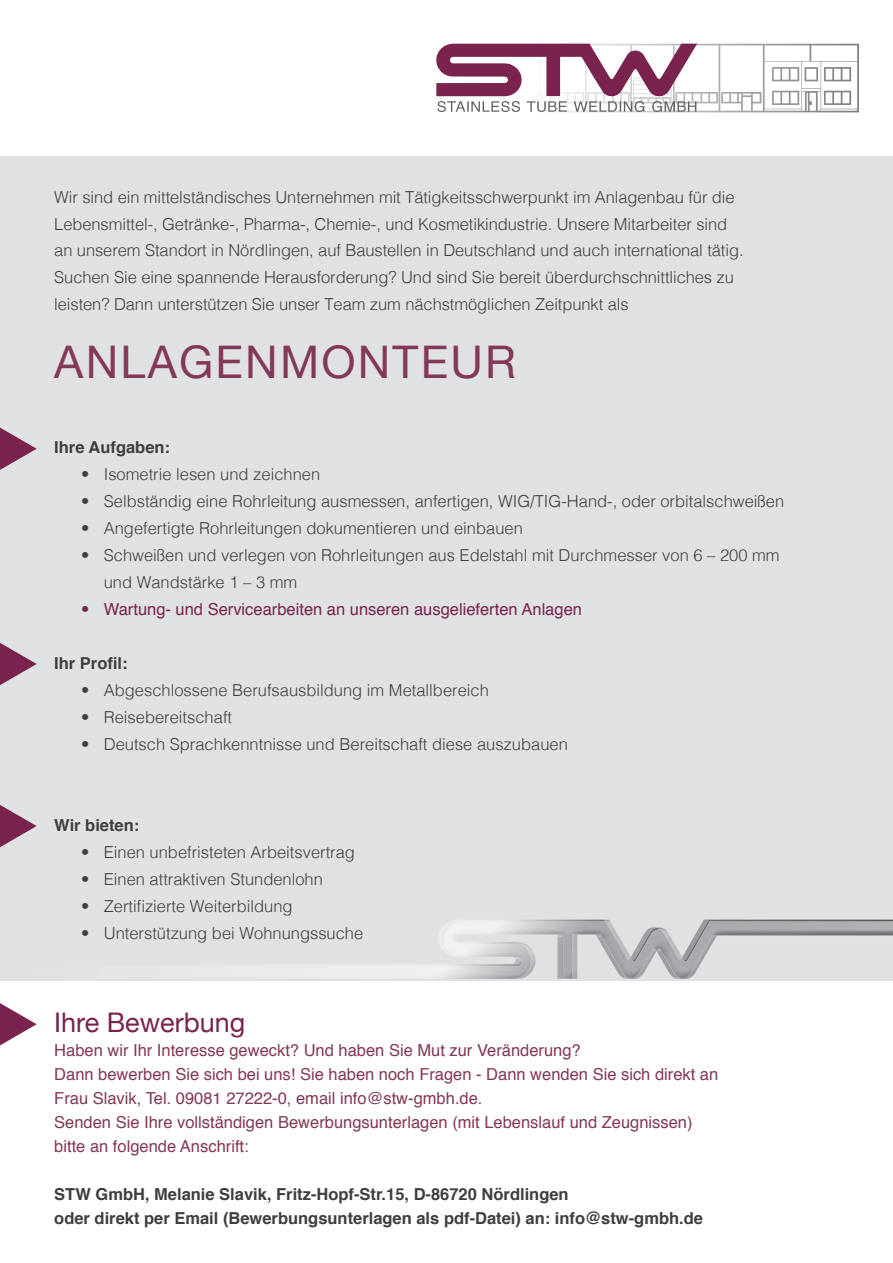
<style>
.page{position:relative;width:893px;height:1263px;background:#fff}
.page>*{position:absolute;margin:0;border:0;box-sizing:border-box;transform-origin:0 0}
.t1{font:45px "Helvetica Neue";letter-spacing:.05em;color:#833759}
.t2{font:27px "Helvetica Neue";color:#79234e}
.t3{font:300 16.5px/27px "Helvetica";color:#3e3e3f}
.t4{font:16.5px/24px "Helvetica";color:#833759}
.t5{font:700 16.5px/24px "Helvetica";color:#3e3e3f}
.t6{font:16.5px "Helvetica";color:#79234e}
.s1{font-weight:300}
</style>
<div class="page">
<div style="left:0;top:156px;width:893px;height:825px;background:#e0e1e3"></div>
<img style="left:709px;top:921px;width:184px;height:28px">
<img style="left:258px;top:921px;width:451px;height:58px">
<svg style="left:436px;top:43px;width:423px;height:69px"></svg>
<svg style="left:0;top:427px;width:37px;height:43px"></svg>
<svg style="left:0;top:643px;width:37px;height:42px"></svg>
<svg style="left:0;top:805px;width:37px;height:42px"></svg>
<svg style="left:0;top:1003px;width:37px;height:43px"></svg>
<p class="t3" style="left:54px;top:182px;width:691px">Wir sind ein mittelständisches Unternehmen mit Tätigkeitsschwerpunkt im Anlagenbau für die Lebensmittel-, Getränke-, Pharma-, Chemie-, und Kosmetikindustrie. Unsere Mitarbeiter sind an unserem Standort in Nördlingen, auf Baustellen in Deutschland und auch international tätig.<br>Suchen Sie eine spannende Herausforderung? Und sind Sie bereit überdurchschnittliches zu leisten? Dann unterstützen Sie unser Team zum nächstmöglichen Zeitpunkt als</p>
<h1 class="t1" style="left:54px;top:330px;width:463px">ANLAGENMONTEUR</h1>
<p class="t5" style="left:54px;top:435px;width:117px">Ihre Aufgaben:</p>
<p class="t3" style="left:81px;top:459px;width:240px">• Isometrie lesen und zeichnen</p>
<p class="t3" style="left:81px;top:486px;width:704px">• Selbständig eine Rohrleitung ausmessen, anfertigen, WIG/TIG-Hand-, oder orbitalschweißen</p>
<p class="t3" style="left:81px;top:513px;width:443px">• Angefertigte Rohrleitungen dokumentieren und einbauen</p>
<p class="t3" style="left:104px;top:540px;width:677px;text-indent:-23px">• Schweißen und verlegen von Rohrleitungen aus Edelstahl mit Durchmesser von 6 – 200 mm und Wandstärke 1 – 3 mm</p>
<p class="t6" style="left:81px;top:596px;width:502px"><span class="s1">•</span> Wartung- und Servicearbeiten an unseren ausgelieferten Anlagen</p>
<p class="t5" style="left:54px;top:651px;width:75px">Ihr Profil:</p>
<p class="t3" style="left:81px;top:675px;width:409px">• Abgeschlossene Berufsausbildung im Metallbereich</p>
<p class="t3" style="left:81px;top:702px;width:152px">• Reisebereitschaft</p>
<p class="t3" style="left:81px;top:729px;width:488px">• Deutsch Sprachkenntnisse und Bereitschaft diese auszubauen</p>
<p class="t5" style="left:54px;top:813px;width:87px">Wir bieten:</p>
<p class="t3" style="left:81px;top:837px;width:275px">• Einen unbefristeten Arbeitsvertrag</p>
<p class="t3" style="left:81px;top:864px;width:243px">• Einen attraktiven Stundenlohn</p>
<p class="t3" style="left:81px;top:891px;width:213px">• Zertifizierte Weiterbildung</p>
<p class="t3" style="left:81px;top:918px;width:284px">• Unterstützung bei Wohnungssuche</p>
<h2 class="t2" style="left:54px;top:1003px;width:192px">Ihre Bewerbung</h2>
<p class="t4" style="left:54px;top:1039px;width:665px">Haben wir Ihr Interesse geweckt? Und haben Sie Mut zur Veränderung?<br>Dann bewerben Sie sich bei uns! Sie haben noch Fragen - Dann wenden Sie sich direkt an Frau Slavik, Tel. 09081 27222-0, email info@stw-gmbh.de.<br>Senden Sie Ihre vollständigen Bewerbungsunterlagen (mit Lebenslauf und Zeugnissen) bitte an folgende Anschrift:</p>
<p class="t5" style="left:54px;top:1182px;width:650px">STW GmbH, Melanie Slavik, Fritz-Hopf-Str.15, D-86720 Nördlingen<br>oder direkt per Email (Bewerbungsunterlagen als pdf-Datei) an: info@stw-gmbh.de</p>
</div>
